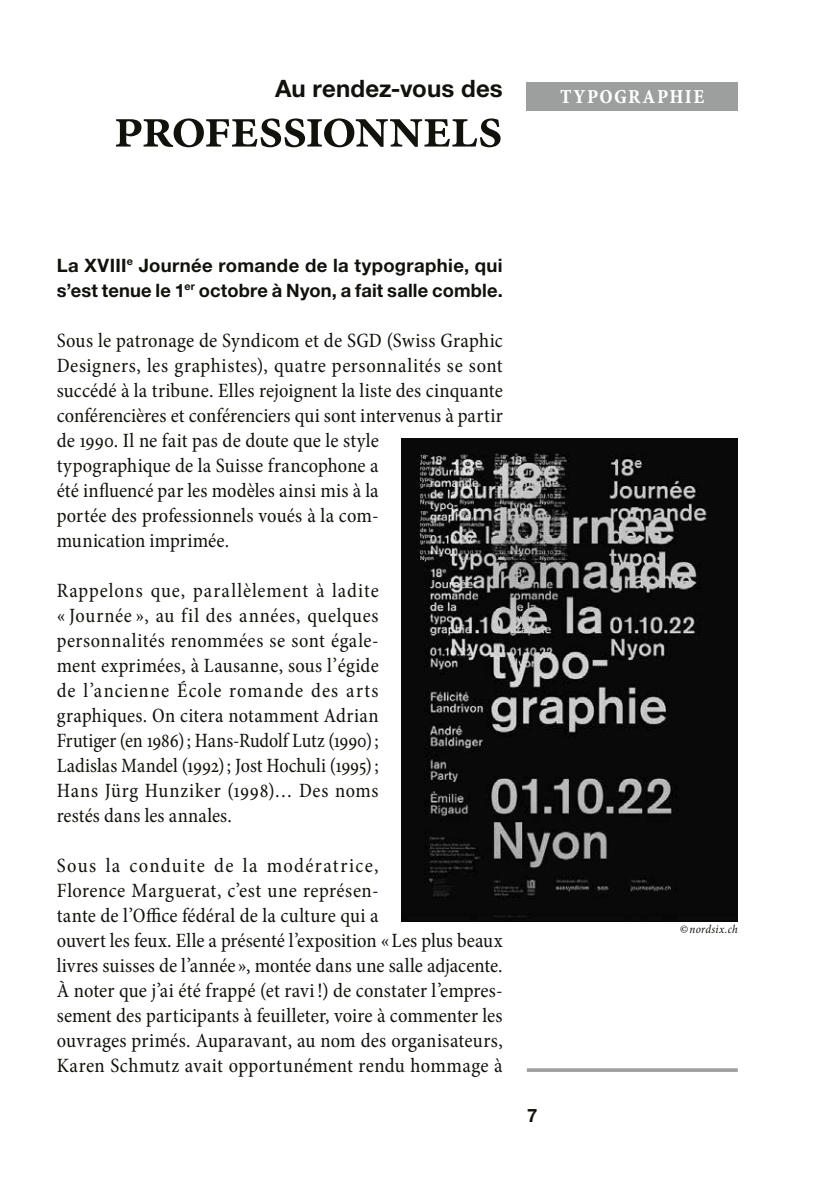
<style>
.page{position:relative;width:840px;height:1191px;background:#fff}
.page>*{position:absolute;margin:0;border:0;box-sizing:border-box;transform-origin:0 0}
.t1{font:600 58px "Minion Pro";letter-spacing:-.03em;color:#12120d}
.t2{font:700 24px "Helvetica Neue LT Std";letter-spacing:.005em;color:#12120d}
.t3{font:condensed 20.4px/25px "Minion Pro";letter-spacing:.01em;color:#12120d}
.t4{font:20px "Minion Pro Bold Cn Capt";letter-spacing:.07em;color:#fff}
.t5{font:700 18.4px/25px "Helvetica Neue LT Std";letter-spacing:.015em;color:#12120d}
.t6{font:italic condensed 12px "Minion Pro";letter-spacing:.02em;color:#12120d}
</style>
<div class="page">
<hr style="left:526px;top:1068px;width:211px;height:3px;background:#9d9e9e">
<div style="left:526px;top:82px;width:211px;height:29px;background:#9d9e9e"></div>
<img style="left:401px;top:438px;width:336px;height:483px">
<p class="t2" style="left:275px;top:73px;width:229px">Au rendez-vous des</p>
<p class="t4" style="left:560px;top:82px;width:145px">TYPOGRAPHIE</p>
<h1 class="t1" style="left:113px;top:88px;width:390px">professionnels</h1>
<p class="t5" style="left:57px;top:252px;width:447px">La XVIII<sup>e</sup> Journée romande de la typographie, qui s’est tenue le 1<sup>er</sup> octobre à Nyon, a fait salle comble.</p>
<p class="t3" style="left:57px;top:328px;width:447px">Sous le patronage de Syndicom et de SGD (Swiss Graphic Designers, les graphistes), quatre personnalités se sont succédé à la tribune. Elles rejoignent la liste des cinquante conférencières et conférenciers qui sont intervenus à partir de 1990. Il ne fait pas de doute que le style<br>typographique de la Suisse francophone a<br>été influencé par les modèles ainsi mis à la<br>portée des professionnels voués à la com-<br>munication imprimée.</p>
<p class="t3" style="left:57px;top:578px;width:323px;text-align:justify">Rappelons que, parallèlement à ladite « Journée », au fil des années, quelques personnalités renommées se sont égale&shy;ment exprimées, à Lausanne, sous l’égide de l’ancienne École romande des arts graphiques. On citera notamment Adrian Frutiger (en 1986); Hans-Rudolf Lutz (1990); Ladislas Mandel (1992); Jost Hochuli (1995); Hans Jürg Hunziker (1998)… Des noms restés dans les annales.</p>
<p class="t3" style="left:57px;top:853px;width:447px">Sous la conduite de la modératrice,<br>Florence Marguerat, c’est une représen-<br>tante de l’Office fédéral de la culture qui a<br>ouvert les feux. Elle a présenté l’exposition «Les plus beaux livres suisses de l’année », montée dans une salle adjacente.<br>À noter que j’ai été frappé (et ravi !) de constater l’empres&shy;sement des participants à feuilleter, voire à commenter les ouvrages primés. Auparavant, au nom des organisateurs, Karen Schmutz avait opportunément rendu hommage à</p>
<p class="t5" style="left:527px;top:1102px;width:12px">7</p>
<p class="t6" style="left:679px;top:921px;width:59px">©nordsix.ch</p>
</div>
